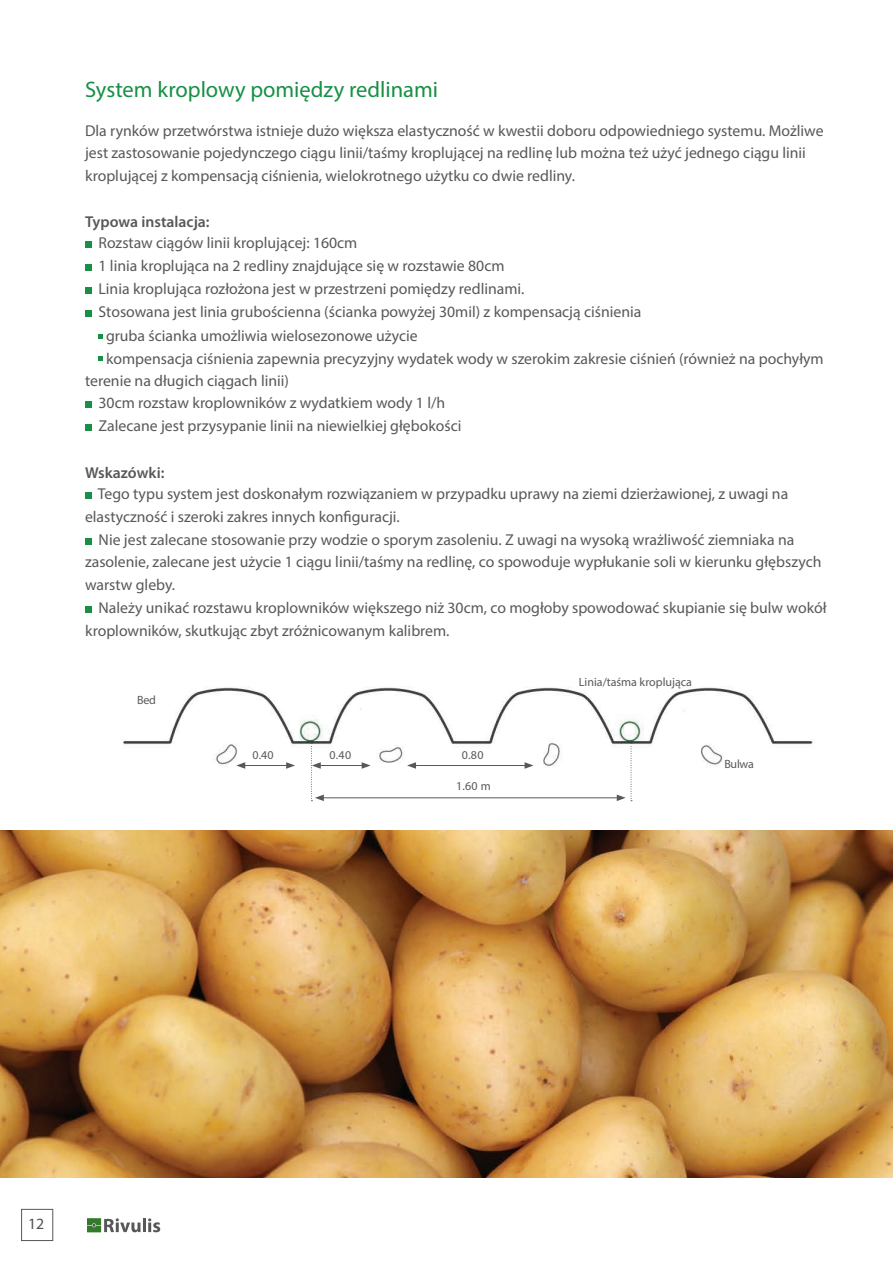
<style>
.page{position:relative;width:893px;height:1263px;background:#fff}
.page>*{position:absolute;margin:0;border:0;box-sizing:border-box;transform-origin:0 0}
.t1{font:22.5px "Myriad Pro";color:#179045}
.t2{font:15.75px/22.8px "Myriad Pro";color:#57585a}
.t3{font:600 15.75px "Myriad Pro";color:#57585a}
.t4{font:15.75px "Myriad Pro";color:#4f5252}
.t5{font:12px "Myriad Pro";color:#57585a}
</style>
<div class="page">
<hr style="left:143px;top:1218px;width:3px;height:14px;background:#57585a">
<svg style="left:148px;top:1218px;width:12px;height:14px"></svg>
<svg style="left:87px;top:1218px;width:54px;height:14px"></svg>
<div style="left:21px;top:1209px;width:32px;height:32px;background:#fff;border:1px solid #57585a"></div>
<img style="left:123px;top:686px;width:690px;height:116px">
<hr style="left:321px;top:797px;width:298px;height:1px;background:#57585a">
<svg style="left:617px;top:743px;width:15px;height:58px"></svg>
<hr style="left:414px;top:765px;width:113px;height:1px;background:#57585a">
<svg style="left:525px;top:762px;width:9px;height:7px"></svg>
<svg style="left:407px;top:762px;width:9px;height:7px"></svg>
<hr style="left:318px;top:765px;width:46px;height:1px;background:#57585a">
<svg style="left:362px;top:762px;width:9px;height:7px"></svg>
<svg style="left:311px;top:743px;width:13px;height:58px"></svg>
<hr style="left:243px;top:765px;width:46px;height:1px;background:#57585a">
<svg style="left:286px;top:762px;width:9px;height:7px"></svg>
<svg style="left:236px;top:762px;width:9px;height:7px"></svg>
<div style="left:85px;top:241px;width:7px;height:7px;background:#179045"></div>
<div style="left:85px;top:264px;width:7px;height:7px;background:#179045"></div>
<div style="left:85px;top:287px;width:7px;height:7px;background:#179045"></div>
<div style="left:85px;top:310px;width:7px;height:6px;background:#179045"></div>
<svg style="left:98px;top:334px;width:5px;height:5px"></svg>
<svg style="left:98px;top:356px;width:5px;height:4px"></svg>
<div style="left:85px;top:401px;width:7px;height:7px;background:#179045"></div>
<div style="left:85px;top:424px;width:7px;height:6px;background:#179045"></div>
<div style="left:85px;top:492px;width:7px;height:7px;background:#179045"></div>
<div style="left:85px;top:538px;width:7px;height:6px;background:#179045"></div>
<div style="left:85px;top:606px;width:7px;height:7px;background:#179045"></div>
<img style="left:0;top:830px;width:893px;height:348px">
<h1 class="t1" style="left:85px;top:75px;width:355px">System kroplowy pomiędzy redlinami</h1>
<p class="t2" style="left:85px;top:119px;width:740px">Dla rynków przetwórstwa istnieje dużo większa elastyczność w kwestii doboru odpowiedniego systemu. Możliwe jest zastosowanie pojedynczego ciągu linii/taśmy kroplującej na redlinę lub można też użyć jednego ciągu linii kroplującej z kompensacją ciśnienia, wielokrotnego użytku co dwie redliny.</p>
<p class="t3" style="left:85px;top:211px;width:126px">Typowa instalacja:</p>
<p class="t2" style="left:99px;top:231px;width:544px">Rozstaw ciągów linii kroplującej: 160cm<br>1 linia kroplująca na 2 redliny znajdujące się w rozstawie 80cm<br>Linia kroplująca rozłożona jest w przestrzeni pomiędzy redlinami.<br>Stosowana jest linia grubościenna (ścianka powyżej 30mil) z kompensacją ciśnienia</p>
<p class="t2" style="left:106px;top:324px;width:313px">gruba ścianka umożliwia wielosezonowe użycie</p>
<p class="t2" style="left:106px;top:347px;width:719px">kompensacja ciśnienia zapewnia precyzyjny wydatek wody w szerokim zakresie ciśnień (również na pochyłym</p>
<p class="t2" style="left:85px;top:369px;width:205px">terenie na długich ciągach linii)</p>
<p class="t2" style="left:99px;top:391px;width:364px">30cm rozstaw kroplowników z wydatkiem wody 1 l/h<br>Zalecane jest przysypanie linii na niewielkiej głębokości</p>
<p class="t3" style="left:85px;top:462px;width:81px">Wskazówki:</p>
<p class="t2" style="left:85px;top:482px;width:705px;text-indent:13px">Tego typu system jest doskonałym rozwiązaniem w przypadku uprawy na ziemi dzierżawionej, z uwagi na elastyczność i szeroki zakres innych konfiguracji.</p>
<p class="t2" style="left:85px;top:528px;width:738px;text-indent:13px">Nie jest zalecane stosowanie przy wodzie o sporym zasoleniu. Z uwagi na wysoką wrażliwość ziemniaka na zasolenie, zalecane jest użycie 1 ciągu linii/taśmy na redlinę, co spowoduje wypłukanie soli w kierunku głębszych warstw gleby.</p>
<p class="t2" style="left:85px;top:596px;width:743px;text-indent:13px">Należy unikać rozstawu kroplowników większego niż 30cm, co mogłoby spowodować skupianie się bulw wokół kroplowników, skutkując zbyt zróżnicowanym kalibrem.</p>
<p class="t5" style="left:137px;top:692px;width:20px">Bed</p>
<p class="t5" style="left:253px;top:747px;width:22px">0.40</p>
<p class="t5" style="left:329px;top:747px;width:23px">0.40</p>
<p class="t5" style="left:462px;top:747px;width:23px">0.80</p>
<p class="t5" style="left:456px;top:779px;width:36px">1.60 m</p>
<p class="t5" style="left:579px;top:675px;width:115px">Linia/taśma kroplująca</p>
<p class="t5" style="left:724px;top:757px;width:31px">Bulwa</p>
<p class="t4" style="left:28px;top:1214px;width:18px">12</p>
</div>
